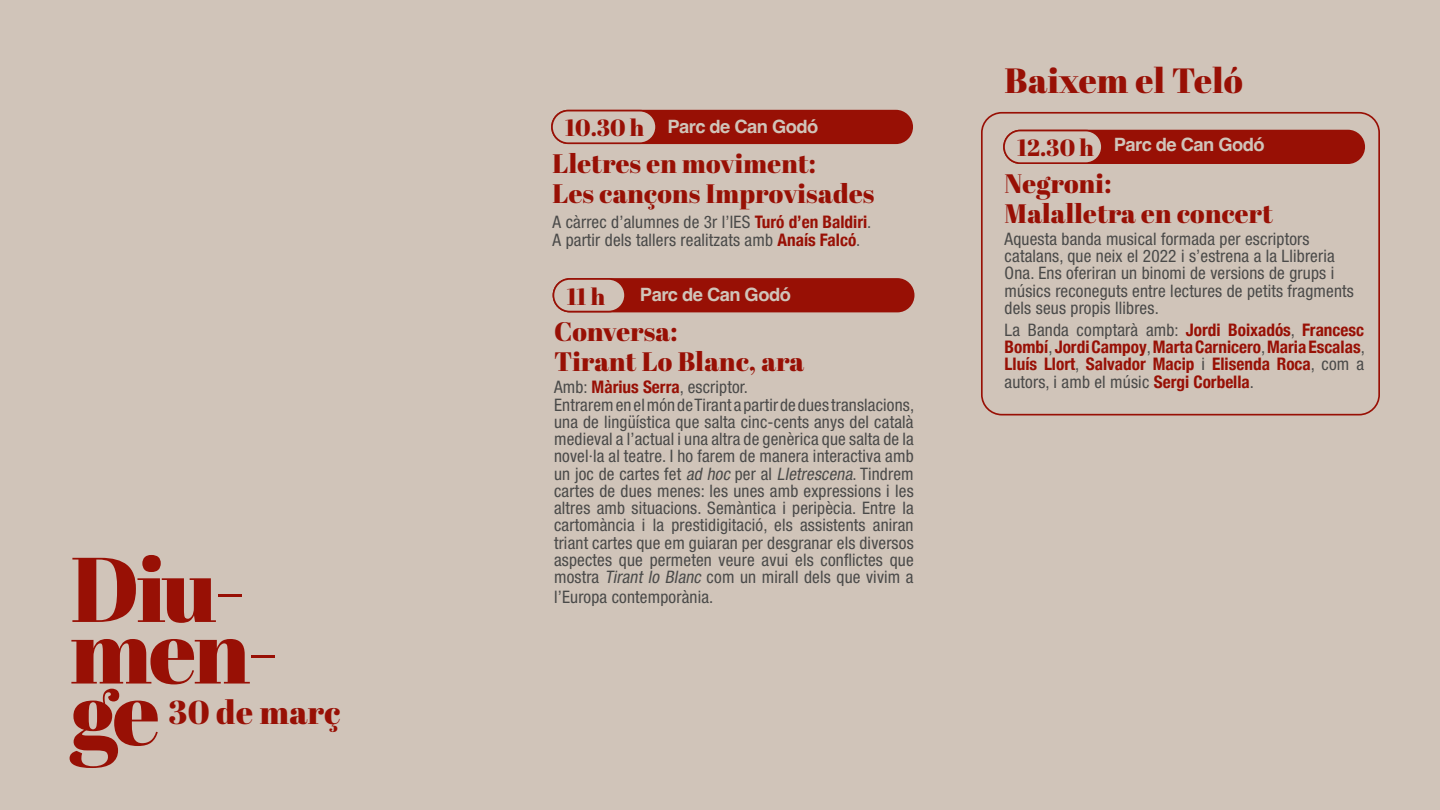
<style>
.page{position:relative;width:1440px;height:810px;background:#d0c4b9}
.page>*{position:absolute;margin:0;border:0;box-sizing:border-box;transform-origin:0 0}
.t1{font:91.65px "Abril Fatface";letter-spacing:-.03em;color:#981005}
.t2{font:35.03px "Abril Fatface";letter-spacing:.01em;color:#981005}
.t3{font:33.08px "Abril Fatface";letter-spacing:.01em;color:#981005}
.t4{font:26.7px/30.1px "Abril Fatface";letter-spacing:.01em;color:#981005}
.t5{font:23.4px "Abril Fatface";color:#981005}
.t6{font:700 18.38px "Helvetica";letter-spacing:-.03em;color:#d0c4b9}
.t7{font:condensed 17.25px/17.2px "Helvetica Neue LT Std";letter-spacing:.01em;color:#4a4a49}
.t8{font:700 condensed 17.25px/17.2px "Helvetica Neue";color:#981005;text-align:justify}
.s1{font-family:"Helvetica Neue";font-weight:700;color:#981005}
.s2{font-style:italic}
.s3{font-family:"Helvetica Neue LT Std";font-weight:400;color:#4a4a49}
</style>
<div class="page">
<div style="left:1004px;top:131px;width:360px;height:32px;background:#981005;border-radius:16px"></div>
<div style="left:1003px;top:130px;width:362px;height:34px;border:2px solid #981005;border-radius:16px"></div>
<div style="left:552px;top:111px;width:360px;height:32px;background:#981005;border-radius:16px"></div>
<div style="left:551px;top:110px;width:362px;height:34px;border:2px solid #981005;border-radius:16px"></div>
<div style="left:553px;top:279px;width:361px;height:33px;background:#981005;border-radius:16px"></div>
<div style="left:553px;top:278px;width:361px;height:34px;border:2px solid #981005;border-radius:16px"></div>
<div style="left:1004px;top:131px;width:98px;height:32px;background:#d0c4b9;border-radius:16px"></div>
<div style="left:1003px;top:130px;width:100px;height:34px;border:2px solid #981005;border-radius:16px"></div>
<div style="left:552px;top:111px;width:104px;height:32px;background:#d0c4b9;border-radius:16px"></div>
<div style="left:551px;top:110px;width:106px;height:34px;border:2px solid #981005;border-radius:16px"></div>
<div style="left:553px;top:279px;width:72px;height:33px;background:#d0c4b9;border-radius:16px"></div>
<div style="left:553px;top:278px;width:73px;height:34px;border:2px solid #981005;border-radius:16px"></div>
<div style="left:981px;top:112px;width:399px;height:303px;border:2px solid #981005;border-radius:20px"></div>
<h1 class="t1" style="left:70px;top:525px;width:177px">Diu-</h1>
<h1 class="t1" style="left:70px;top:587px;width:211px">men-</h1>
<h1 class="t1" style="left:70px;top:648px;width:91px">ge</h1>
<h3 class="t3" style="left:168px;top:689px;width:173px">30 de març</h3>
<h3 class="t5" style="left:565px;top:111px;width:81px">10.30 h</h3>
<h3 class="t4" style="left:553px;top:148px;width:323px">Lletres en moviment:<br>Les cançons Improvisades</h3>
<p class="t7" style="left:553px;top:214px;width:320px">A càrrec d’alumnes de 3r l’IES <span class="s1">Turó d’en Baldiri</span>.<br>A partir dels tallers realitzats amb <span class="s1">Anaís Falcó</span>.</p>
<h3 class="t5" style="left:567px;top:280px;width:40px">11 h</h3>
<h3 class="t4" style="left:554px;top:316px;width:252px">Conversa:<br>Tirant Lo Blanc, ara</h3>
<p class="t7" style="left:554px;top:378px;width:362px">Amb: <span class="s1">Màrius Serra</span>, escriptor.<br>Entrarem en el món de Tirant a partir de dues translacions, una de lingüística que salta cinc-cents anys del català medieval a l’actual i una altra de genèrica que salta de la novel·la al teatre. I ho farem de manera interactiva amb un joc de cartes fet <span class="s2">ad hoc</span> per al <span class="s2">Lletrescena</span>. Tindrem cartes de dues menes: les unes amb expressions i les altres amb situacions. Semàntica i peripècia. Entre la cartomància i la prestidigitació, els assistents aniran triant cartes que em guiaran per desgranar els diversos aspectes que permeten veure avui els conflictes que mostra <span class="s2">Tirant lo Blanc</span> com un mirall dels que vivim a</p>
<p class="t7" style="left:554px;top:588px;width:161px">l’Europa contemporània.</p>
<p class="t6" style="left:667px;top:115px;width:152px">Parc de Can Godó</p>
<p class="t6" style="left:640px;top:283px;width:152px">Parc de Can Godó</p>
<h2 class="t2" style="left:1005px;top:56px;width:240px">Baixem el Teló</h2>
<p class="t6" style="left:1114px;top:134px;width:152px">Parc de Can Godó</p>
<h3 class="t5" style="left:1017px;top:131px;width:78px">12.30 h</h3>
<h3 class="t4" style="left:1005px;top:168px;width:270px">Negroni:<br>Malalletra en concert</h3>
<p class="t7" style="left:1005px;top:230px;width:351px">Aquesta banda musical formada per escriptors catalans, que neix el 2022 i s’estrena a la Llibreria Ona. Ens oferiran un binomi de versions de grups i músics reconeguts entre lectures de petits fragments dels seus propis llibres.</p>
<p class="t8" style="left:1005px;top:320px;width:362px"><span class="s3">La Banda comptarà amb:</span> Jordi Boixadós<span class="s3">,</span> Francesc Bombí<span class="s3">,</span> Jordi Campoy<span class="s3">,</span>Marta Carnicero<span class="s3">,</span> Maria Escalas<span class="s3">, </span>Lluís Llort<span class="s3">,</span> Salvador Macip <span class="s3">i</span> Elisenda Roca<span class="s3">, com a</span></p>
<p class="t7" style="left:1005px;top:373px;width:251px">autors, i amb el músic <span class="s1">Sergi Corbella</span>.</p>
</div>
